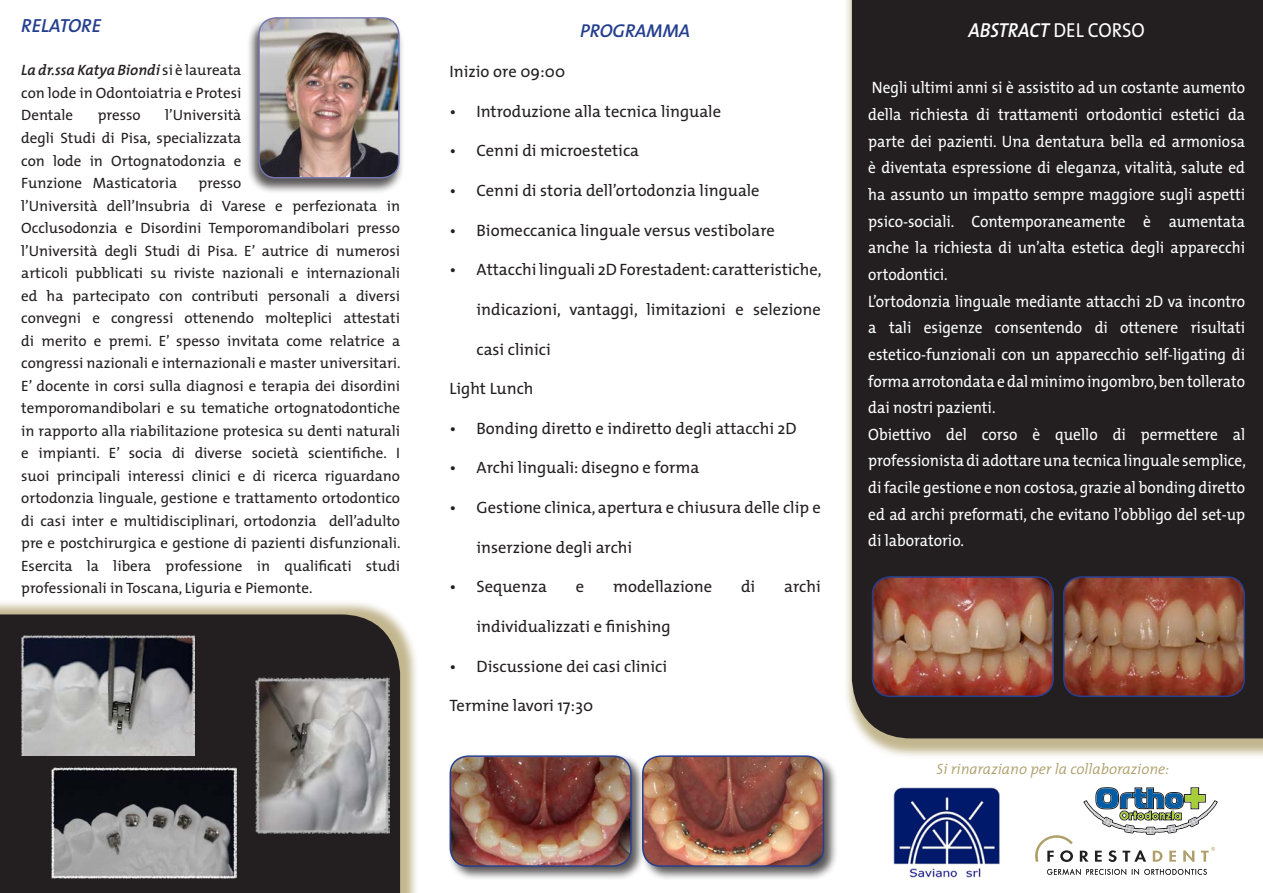
<style>
.page{position:relative;width:1263px;height:893px;background:#fff}
.page>*{position:absolute;margin:0;border:0;box-sizing:border-box;transform-origin:0 0}
.t1{font:italic 600 20.25px "The Mix";letter-spacing:-.005em;color:#fff;scale:.93 1}
.t2{font:italic 600 19.05px "The Mix";color:#253f8e}
.t3{font:italic 600 18.6px "The Mix";color:#253f8e}
.t4{font:16.5px/26.7px "The Mix";color:#fff;text-align:justify;scale:.93 1}
.t5{font:16.5px "The Mix";color:#231f20}
.t6{font:15px/22.5px "The Mix";color:#231f20;text-align:justify}
.t7{font:italic 300 15px "The Mix";color:#af9f6b}
.s1{font-weight:600;font-style:italic}
.s2{font-weight:400;font-style:normal}
</style>
<div class="page">
<div style="left:844px;top:0;width:419px;height:759px;background:#af9f6b;opacity:.75"></div>
<div style="left:852px;top:0;width:411px;height:738px;background:#231f20"></div>
<div style="left:247px;top:17px;width:157px;height:177px;background:#231f20;opacity:.75"></div>
<img style="left:259px;top:18px;width:140px;height:160px">
<div style="left:258px;top:17px;width:142px;height:161px;border:1px solid #7477b0;border-radius:17px"></div>
<div style="left:869px;top:574px;width:199px;height:137px;background:#231f20"></div>
<img style="left:872px;top:577px;width:181px;height:119px">
<div style="left:872px;top:576px;width:182px;height:121px;border:1px solid #253f8e;border-radius:18px"></div>
<div style="left:1061px;top:574px;width:198px;height:137px;background:#231f20"></div>
<img style="left:1064px;top:577px;width:180px;height:119px">
<div style="left:1063px;top:576px;width:182px;height:121px;border:1px solid #253f8e;border-radius:18px"></div>
<div style="left:447px;top:753px;width:199px;height:128px;background:#231f20;opacity:.75"></div>
<img style="left:450px;top:756px;width:181px;height:110px">
<div style="left:450px;top:755px;width:182px;height:112px;border:1px solid #253f8e;border-radius:18px"></div>
<div style="left:640px;top:753px;width:198px;height:128px;background:#231f20;opacity:.75"></div>
<img style="left:643px;top:756px;width:180px;height:110px">
<div style="left:642px;top:755px;width:182px;height:112px;border:1px solid #253f8e;border-radius:18px"></div>
<div style="left:0;top:599px;width:419px;height:294px;background:#af9f6b;opacity:.75"></div>
<div style="left:0;top:614px;width:400px;height:279px;background:#231f20"></div>
<img style="left:21px;top:636px;width:174px;height:119px">
<img style="left:255px;top:677px;width:134px;height:156px">
<img style="left:51px;top:767px;width:185px;height:111px">
<svg style="left:1084px;top:788px;width:133px;height:46px"></svg>
<svg style="left:1080px;top:851px;width:8px;height:11px"></svg>
<svg style="left:1095px;top:851px;width:7px;height:11px"></svg>
<svg style="left:1108px;top:850px;width:8px;height:12px"></svg>
<svg style="left:1122px;top:850px;width:24px;height:12px"></svg>
<svg style="left:1153px;top:851px;width:9px;height:11px"></svg>
<svg style="left:1169px;top:851px;width:7px;height:11px"></svg>
<svg style="left:1183px;top:850px;width:11px;height:12px"></svg>
<svg style="left:1201px;top:847px;width:14px;height:15px"></svg>
<svg style="left:1035px;top:835px;width:38px;height:27px"></svg>
<svg style="left:1047px;top:869px;width:160px;height:6px"></svg>
<img style="left:893px;top:787px;width:107px;height:91px">
<p class="t2" style="left:21px;top:14px;width:81px">RELATORE</p>
<p class="t6" style="left:21px;top:59px;width:222px"><span class="s1">La dr.ssa Katya Biondi</span> si è laureata con lode in Odontoiatria e Protesi Dentale</p>
<p class="t6" style="left:21px;top:104px;width:222px;text-indent:144px">l’Università degli Studi di Pisa, specializzata con lode in Ortognatodonzia e Funzione Masticatoria</p>
<p class="t6" style="left:98px;top:104px;width:44px">presso</p>
<p class="t6" style="left:21px;top:172px;width:381px;text-align:left;text-indent:177px">presso<br>l’Università dell’Insubria di Varese e perfezionata in Occlusodonzia e Disordini Temporomandibolari presso l’Università degli Studi di Pisa. E’ autrice di numerosi articoli pubblicati su riviste nazionali e internazionali ed ha partecipato con contributi personali a diversi convegni e congressi ottenendo molteplici attestati di merito e premi. E’ spesso invitata come relatrice a congressi nazionali e internazionali e master universitari.<br>E’ docente in corsi sulla diagnosi e terapia dei disordini temporomandibolari e su tematiche ortognatodontiche in rapporto alla riabilitazione protesica su denti naturali e impianti. E’ socia di diverse società scientifiche. I suoi principali interessi clinici e di ricerca riguardano ortodonzia linguale, gestione e trattamento ortodontico di casi inter e multidisciplinari, ortodonzia dell’adulto pre e postchirurgica e gestione di pazienti disfunzionali.<br>Esercita la libera professione in qualificati studi professionali in Toscana, Liguria e Piemonte.</p>
<p class="t3" style="left:580px;top:19px;width:112px">PROGRAMMA</p>
<p class="t5" style="left:450px;top:61px;width:117px">Inizio ore 09:00</p>
<p class="t5" style="left:450px;top:101px;width:273px">• Introduzione alla tecnica linguale</p>
<p class="t5" style="left:450px;top:140px;width:191px">• Cenni di microestetica</p>
<p class="t5" style="left:450px;top:180px;width:312px">• Cenni di storia dell’ortodonzia linguale</p>
<p class="t5" style="left:450px;top:219px;width:327px">• Biomeccanica linguale versus vestibolare</p>
<p class="t5" style="left:450px;top:259px;width:373px">• Attacchi linguali 2D Forestadent: caratteristiche,</p>
<p class="t5" style="left:477px;top:299px;width:346px">indicazioni, vantaggi, limitazioni e selezione</p>
<p class="t5" style="left:477px;top:338px;width:76px">casi clinici</p>
<p class="t5" style="left:450px;top:378px;width:85px">Light Lunch</p>
<p class="t5" style="left:450px;top:418px;width:349px">• Bonding diretto e indiretto degli attacchi 2D</p>
<p class="t5" style="left:450px;top:457px;width:251px">• Archi linguali: disegno e forma</p>
<p class="t5" style="left:450px;top:497px;width:373px">• Gestione clinica, apertura e chiusura delle clip e</p>
<p class="t5" style="left:477px;top:536px;width:157px">inserzione degli archi</p>
<p class="t5" style="left:450px;top:576px;width:99px">• Sequenza</p>
<p class="t5" style="left:576px;top:576px;width:10px">e</p>
<p class="t5" style="left:613px;top:576px;width:101px">modellazione</p>
<p class="t5" style="left:741px;top:576px;width:16px">di</p>
<p class="t5" style="left:784px;top:576px;width:38px">archi</p>
<p class="t5" style="left:477px;top:616px;width:195px">individualizzati e finishing</p>
<p class="t5" style="left:450px;top:655px;width:219px">• Discussione dei casi clinici</p>
<p class="t5" style="left:450px;top:695px;width:145px">Termine lavori 17:30</p>
<p class="t1" style="left:968px;top:17px;width:191px">ABSTRACT <span class="s2">DEL CORSO</span></p>
<p class="t4" style="left:868px;top:75px;width:407px">Negli ultimi anni si è assistito ad un costante aumento della richiesta di trattamenti ortodontici estetici da parte dei pazienti. Una dentatura bella ed armoniosa è diventata espressione di eleganza, vitalità, salute ed ha assunto un impatto sempre maggiore sugli aspetti psico-sociali. Contemporaneamente è aumentata anche la richiesta di un’alta estetica degli apparecchi ortodontici.</p>
<p class="t4" style="left:868px;top:288px;width:407px">L’ortodonzia linguale mediante attacchi 2D va incontro a tali esigenze consentendo di ottenere risultati estetico‑funzionali con un apparecchio self-ligating di forma arrotondata e dal minimo ingombro, ben tollerato dai nostri pazienti.</p>
<p class="t4" style="left:868px;top:421px;width:407px">Obiettivo del corso è quello di permettere al professionista di adottare una tecnica linguale semplice, di facile gestione e non costosa, grazie al bonding diretto ed ad archi preformati, che evitano l’obbligo del set-up di laboratorio.</p>
<p class="t7" style="left:937px;top:759px;width:234px">Si ringraziano per la collaborazione:</p>
</div>
